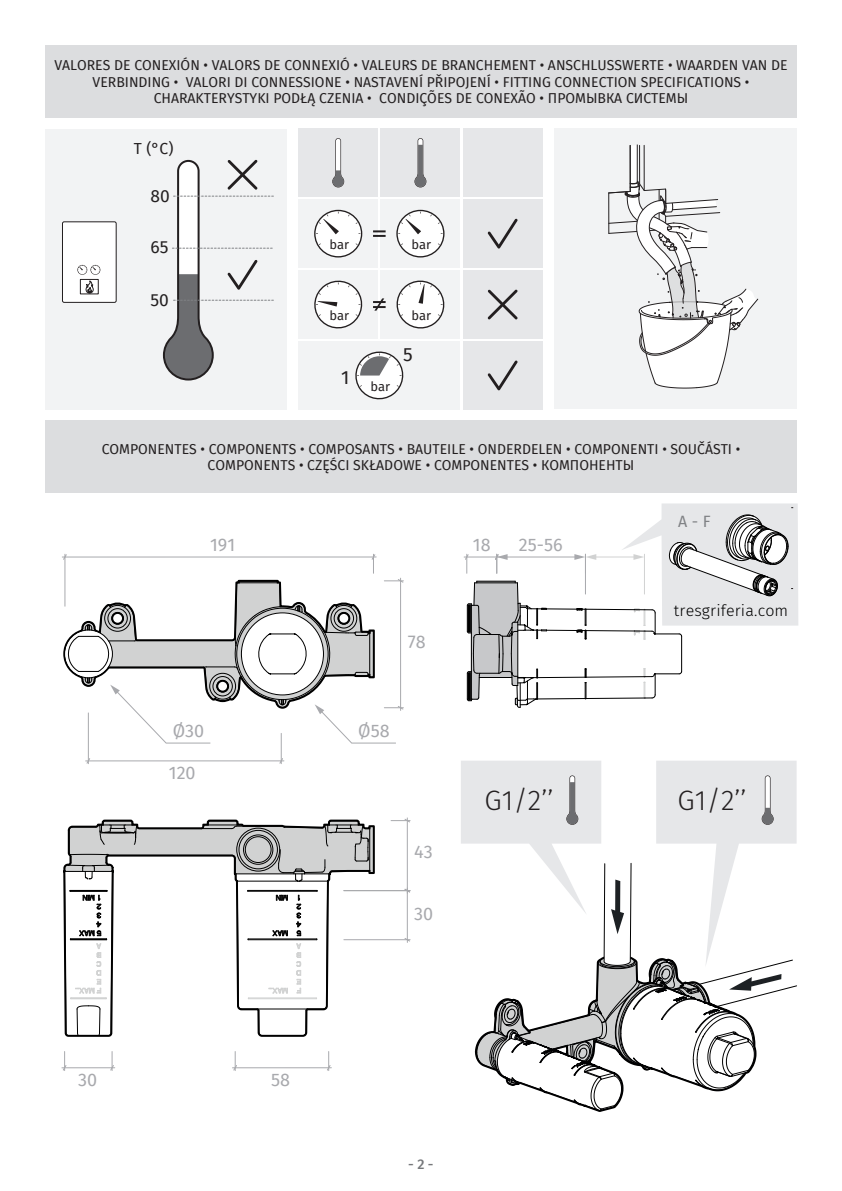
<style>
.page{position:relative;width:842px;height:1191px;background:#fff}
.page>*{position:absolute;margin:0;border:0;box-sizing:border-box;transform-origin:0 0}
.t1{font:300 28px "Fira Sans";color:#231f20}
.t2{font:19px "Fira Sans";color:#231f20}
.t3{font:18px "Fira Sans";color:#a8a9ad}
.t4{font:17.4px "Fira Sans";color:#231f20}
.t5{font:300 16px "Fira Sans";letter-spacing:.01em;color:#000}
.t6{font:16px "Fira Sans";color:#808285}
.t7{font:15.6px "Fira Sans";color:#231f20}
.t8{font:14px/16.8px "Fira Sans";color:#231f20;text-align:center}
.t9{font:500 14px "Fira Sans";color:#76787b}
.t10{font:12.8px "Fira Sans";color:#231f20}
</style>
<div class="page">
<div style="left:554px;top:129px;width:243px;height:280px;background:#f2f3f4"></div>
<div style="left:45px;top:129px;width:242px;height:280px;background:#f2f3f4"></div>
<div style="left:62px;top:222px;width:54px;height:80px;background:#fff;border-radius:2px"></div>
<div style="left:62px;top:221px;width:54px;height:82px;border:1px solid #231f20;border-radius:2px"></div>
<div style="left:299px;top:200px;width:79px;height:68px;background:#f2f3f4"></div>
<svg style="left:314px;top:210px;width:48px;height:47px"></svg>
<div style="left:299px;top:270px;width:79px;height:68px;background:#f2f3f4"></div>
<svg style="left:314px;top:280px;width:49px;height:49px"></svg>
<div style="left:381px;top:270px;width:79px;height:68px;background:#f2f3f4"></div>
<svg style="left:396px;top:280px;width:49px;height:49px"></svg>
<svg style="left:373px;top:298px;width:13px;height:13px"></svg>
<div style="left:298px;top:341px;width:162px;height:68px;background:#f2f3f4"></div>
<svg style="left:355px;top:351px;width:49px;height:49px"></svg>
<svg style="left:77px;top:265px;width:23px;height:29px"></svg>
<div style="left:381px;top:200px;width:79px;height:68px;background:#f2f3f4"></div>
<svg style="left:396px;top:210px;width:48px;height:47px"></svg>
<div style="left:299px;top:129px;width:79px;height:68px;background:#e6e7e9"></div>
<svg style="left:332px;top:138px;width:12px;height:49px"></svg>
<div style="left:381px;top:129px;width:79px;height:68px;background:#e6e7e9"></div>
<svg style="left:414px;top:138px;width:12px;height:49px"></svg>
<div style="left:463px;top:129px;width:79px;height:68px;background:#e6e7e9"></div>
<div style="left:463px;top:200px;width:79px;height:68px;background:#e6e7e9"></div>
<svg style="left:488px;top:218px;width:30px;height:30px"></svg>
<div style="left:463px;top:341px;width:79px;height:68px;background:#e6e7e9"></div>
<svg style="left:488px;top:360px;width:30px;height:30px"></svg>
<svg style="left:162px;top:159px;width:112px;height:222px"></svg>
<div style="left:463px;top:270px;width:79px;height:68px;background:#e6e7e9"></div>
<svg style="left:488px;top:289px;width:30px;height:30px"></svg>
<svg style="left:373px;top:230px;width:13px;height:7px"></svg>
<div style="left:45px;top:45px;width:752px;height:72px;background:#dcdddf"></div>
<svg style="left:608px;top:144px;width:151px;height:245px"></svg>
<div style="left:45px;top:421px;width:752px;height:72px;background:#dcdddf"></div>
<svg style="left:64px;top:820px;width:310px;height:217px"></svg>
<hr style="left:62px;top:1067px;width:53px;height:1px;background:#a8a9ad">
<svg style="left:109px;top:1051px;width:6px;height:20px"></svg>
<svg style="left:62px;top:1051px;width:5px;height:20px"></svg>
<hr style="left:232px;top:1067px;width:99px;height:1px;background:#a8a9ad">
<svg style="left:326px;top:1051px;width:5px;height:20px"></svg>
<svg style="left:232px;top:1051px;width:6px;height:20px"></svg>
<hr style="left:407px;top:818px;width:1px;height:75px;background:#a8a9ad">
<svg style="left:391px;top:818px;width:20px;height:5px"></svg>
<hr style="left:407px;top:888px;width:1px;height:54px;background:#a8a9ad">
<svg style="left:404px;top:888px;width:7px;height:5px"></svg>
<hr style="left:344px;top:890px;width:66px;height:1px;background:#a8a9ad">
<svg style="left:404px;top:937px;width:7px;height:5px"></svg>
<hr style="left:344px;top:939px;width:66px;height:1px;background:#a8a9ad">
<svg style="left:464px;top:503px;width:334px;height:205px"></svg>
<svg style="left:461px;top:761px;width:336px;height:351px"></svg>
<svg style="left:62px;top:554px;width:342px;height:190px"></svg>
<hr style="left:86px;top:760px;width:198px;height:1px;background:#a8a9ad">
<svg style="left:278px;top:757px;width:6px;height:7px"></svg>
<hr style="left:281px;top:733px;width:1px;height:30px;background:#a8a9ad">
<svg style="left:86px;top:757px;width:5px;height:7px"></svg>
<hr style="left:88px;top:713px;width:1px;height:50px;background:#a8a9ad">
<p class="t8" style="left:54px;top:56px;width:735px">VALORES DE CONEXIÓN • VALORS DE CONNEXIÓ • VALEURS DE BRANCHEMENT • ANSCHLUSSWERTE • WAARDEN VAN DE<br>VERBINDING • VALORI DI CONNESSIONE • NASTAVENÍ PŘIPOJENÍ • FITTING CONNECTION SPECIFICATIONS •<br>CHARAKTERYSTYKI PODŁĄ CZENIA • CONDIÇÕES DE CONEXÃO • ПРОМЫВКА СИСТЕМЫ</p>
<p class="t7" style="left:134px;top:137px;width:41px">T (°C)</p>
<p class="t4" style="left:151px;top:183px;width:21px">80</p>
<p class="t4" style="left:151px;top:234px;width:19px">65</p>
<p class="t4" style="left:151px;top:287px;width:20px">50</p>
<p class="t10" style="left:329px;top:235px;width:21px">bar</p>
<p class="t10" style="left:412px;top:235px;width:21px">bar</p>
<p class="t10" style="left:329px;top:306px;width:21px">bar</p>
<p class="t10" style="left:412px;top:306px;width:21px">bar</p>
<h2 class="t2" style="left:341px;top:363px;width:10px">1</h2>
<p class="t10" style="left:370px;top:377px;width:21px">bar</p>
<h2 class="t2" style="left:403px;top:339px;width:11px">5</h2>
<p class="t8" style="left:102px;top:440px;width:640px">COMPONENTES • COMPONENTS • COMPOSANTS • BAUTEILE • ONDERDELEN • COMPONENTI • SOUČÁSTI •<br>COMPONENTS • CZĘŚCI SKŁADOWE • COMPONENTES • КОМПОНЕНТЫ</p>
<p class="t3" style="left:210px;top:531px;width:27px">191</p>
<p class="t3" style="left:173px;top:716px;width:33px">Ø30</p>
<p class="t3" style="left:169px;top:758px;width:28px">120</p>
<p class="t3" style="left:78px;top:1065px;width:21px">30</p>
<p class="t3" style="left:271px;top:1065px;width:20px">58</p>
<p class="t3" style="left:408px;top:628px;width:19px">78</p>
<p class="t3" style="left:358px;top:716px;width:33px">Ø58</p>
<p class="t3" style="left:414px;top:838px;width:20px">43</p>
<p class="t3" style="left:414px;top:899px;width:21px">30</p>
<p class="t3" style="left:473px;top:531px;width:19px">18</p>
<p class="t3" style="left:519px;top:531px;width:45px">25-56</p>
<p class="t6" style="left:678px;top:509px;width:34px">A - F</p>
<p class="t5" style="left:674px;top:598px;width:116px">tresgriferia.com</p>
<h1 class="t1" style="left:484px;top:780px;width:71px">G1/2’’</h1>
<h1 class="t1" style="left:678px;top:780px;width:71px">G1/2’’</h1>
<p class="t9" style="left:408px;top:1152px;width:27px">- 2 -</p>
</div>
